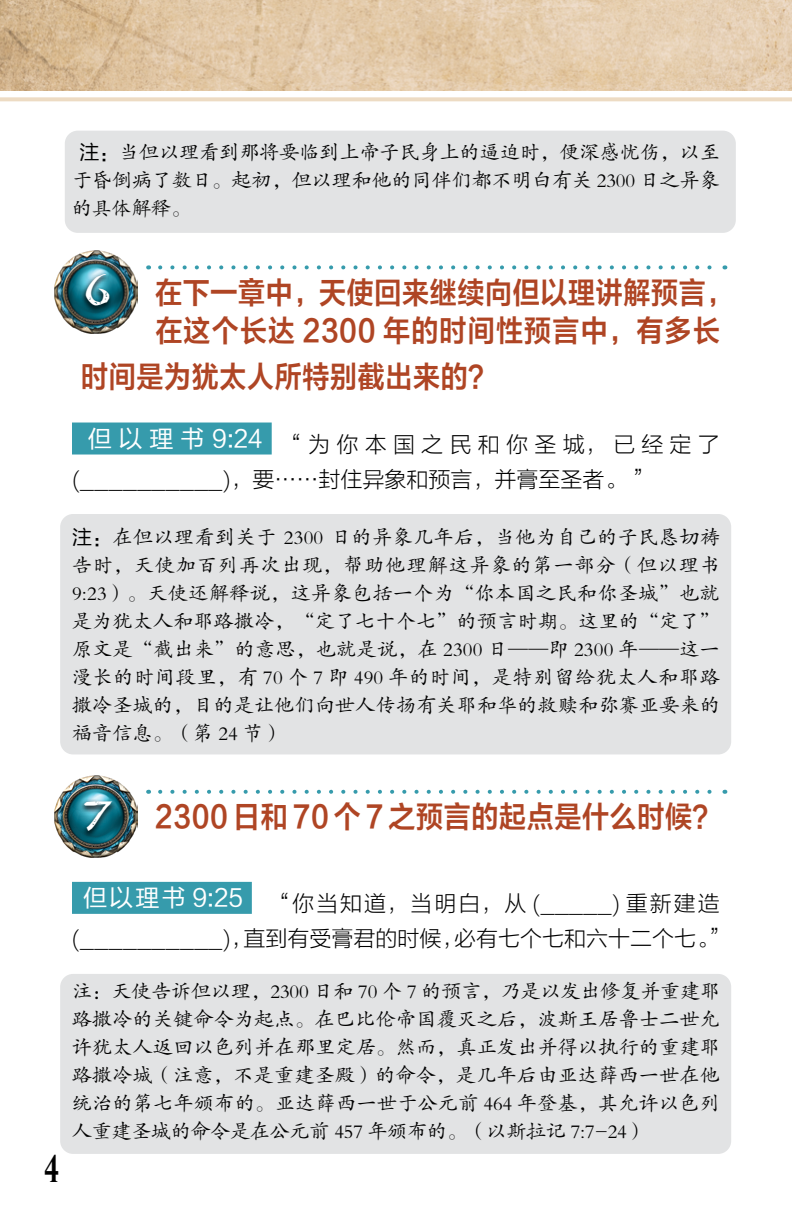
<style>
.page{position:relative;width:792px;height:1224px;background:#fff}
.page>*{position:absolute;margin:0;border:0;box-sizing:border-box;transform-origin:0 0}
.t1{font:700 50px "Carta Marina";color:#fff}
.t2{font:40px "Desire Pro";color:#000}
.t3{font:30px/38px "FZLTZCHK GBK1 0";letter-spacing:.025em;color:#af4524;scale:.9 1}
.t4{font:22px/35px "FZLTKHK GBK1 0";color:#000;text-align:center}
.t5{font:22px/35px "FZLTKHK GBK1 0";letter-spacing:.285em;color:#000}
.t6{font:20px/28px "FZKTK GBK1 0";color:#000;text-align:justify}
.s1{font-family:"FZLTHK GBK1 0"}
</style>
<div class="page">
<img style="left:0;top:0;width:792px;height:91px">
<svg style="left:0;top:97px;width:792px;height:4px;background:#eedec8"></svg>
<div style="left:72px;top:423px;width:200px;height:32px;background:#369bac"></div>
<div style="left:72px;top:882px;width:180px;height:32px;background:#369bac"></div>
<img style="left:54px;top:251px;width:83px;height:82px">
<div style="left:80px;top:271px;width:34px;height:42px;background:#000;opacity:.75"></div>
<img style="left:54px;top:775px;width:83px;height:83px">
<div style="left:79px;top:799px;width:38px;height:40px;background:#000;opacity:.75"></div>
<svg style="left:160px;top:265px;width:552px;height:4px"></svg>
<svg style="left:160px;top:790px;width:552px;height:4px"></svg>
<div style="left:65px;top:131px;width:671px;height:102px;background:#e2e3e4;border-radius:13px"></div>
<div style="left:60px;top:514px;width:671px;height:240px;background:#e2e3e4;border-radius:13px"></div>
<div style="left:60px;top:974px;width:671px;height:180px;background:#e2e3e4;border-radius:13px"></div>
<p class="t6" style="left:72px;top:139px;width:649px;text-indent:7px"><span class="s1">注：</span>当但以理看到那将要临到上帝子民身上的逼迫时，便深感忧伤，以至于昏倒病了数日。起初，但以理和他的同伴们都不明白有关 2300 日之异象的具体解释。</p>
<h1 class="t1" style="left:85px;top:260px;width:27px">6</h1>
<h3 class="t3" style="left:155px;top:274px;width:644px">在下一章中，天使回来继续向但以理讲解预言，在这个长达 2300 年的时间性预言中，有多长</h3>
<h3 class="t3" style="left:81px;top:358px;width:462px">时间是为犹太人所特别截出来的？</h3>
<p class="t5" style="left:72px;top:427px;width:649px;text-indent:16px"><sup>但以理书9:24</sup> “为你本国之民和你圣城，已经定了(__________)，要……封住异象和预言，并膏至圣者。 ”</p>
<p class="t6" style="left:72px;top:523px;width:650px"><span class="s1">注：</span>在但以理看到关于 2300 日的异象几年后，当他为自己的子民恳切祷告时，天使加百列再次出现，帮助他理解这异象的第一部分（但以理书9:23）。天使还解释说，这异象包括一个为“你本国之民和你圣城”也就是为犹太人和耶路撒冷，“定了七十个七”的预言时期。这里的“定了”原文是“截出来”的意思，也就是说，在 2300 日——即 2300 年——这一漫长的时间段里，有 70 个 7 即 490 年的时间，是特别留给犹太人和耶路撒冷圣城的，目的是让他们向世人传扬有关耶和华的救赎和弥赛亚要来的福音信息。（第 24 节）</p>
<h1 class="t1" style="left:83px;top:785px;width:31px">7</h1>
<h3 class="t3" style="left:155px;top:799px;width:629px">2300 日和 70 个 7 之预言的起点是什么时候？</h3>
<h2 class="t2" style="left:45px;top:1145px;width:16px">4</h2>
<p class="t4" style="left:72px;top:887px;width:660px"><sup>但以理书</sup> <sup>9:25</sup> “你当知道，当明白，从 (_____) 重新建造(__________)，直到有受膏君的时候，必有七个七和六十二个七。”</p>
<p class="t6" style="left:72px;top:978px;width:650px">注：天使告诉但以理，2300 日和 70 个 7 的预言，乃是以发出修复并重建耶路撒冷的关键命令为起点。在巴比伦帝国覆灭之后，波斯王居鲁士二世允许犹太人返回以色列并在那里定居。然而，真正发出并得以执行的重建耶路撒冷城（注意，不是重建圣殿）的命令，是几年后由亚达薛西一世在他统治的第七年颁布的。亚达薛西一世于公元前 464 年登基，其允许以色列人重建圣城的命令是在公元前 457 年颁布的。（以斯拉记 7:7-24）</p>
</div>
